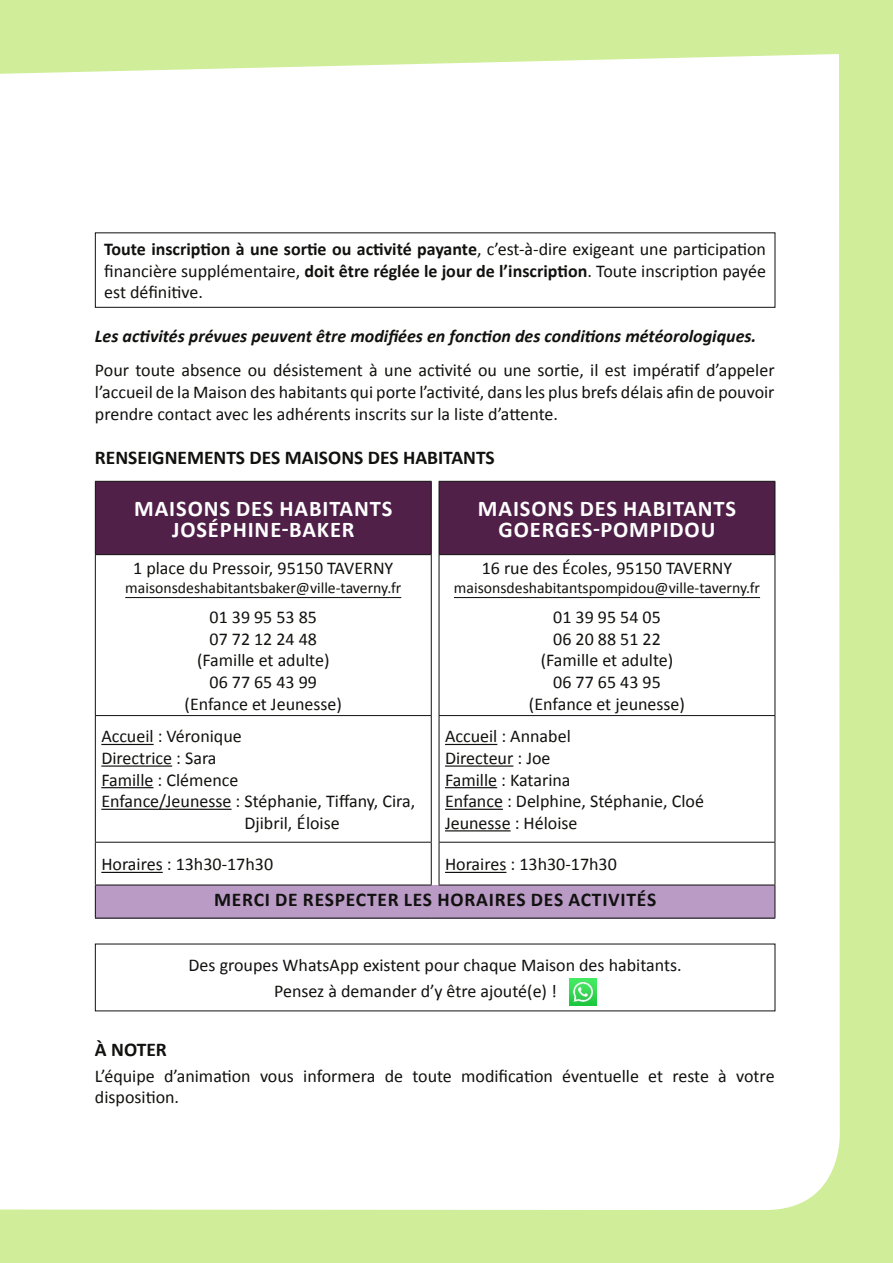
<style>
.page{position:relative;width:893px;height:1263px;background:#d0ed99}
.page>*{position:absolute;margin:0;border:0;box-sizing:border-box;transform-origin:0 0}
.t1{font:700 22.5px "Calibri";letter-spacing:.04em;color:#fff}
.t2{font:700 19.5px "Calibri";color:#11110f}
.t3{font:700 19.5px "Calibri";letter-spacing:.04em;color:#11110f}
.t4{font:18px/21.6px "Calibri";color:#11110f;text-align:justify}
.t5{font:italic 700 18px "Calibri";color:#11110f}
.t6{font:15.75px "Calibri";color:#11110f}
.s1{font-weight:700}
</style>
<div class="page">
<div style="left:0;top:54px;width:840px;height:1156px;background:#fff"></div>
<div style="left:95px;top:232px;width:680px;height:76px;border:1px solid #11110f"></div>
<div style="left:96px;top:481px;width:679px;height:74px;background:#502049"></div>
<div style="left:95px;top:885px;width:680px;height:33px;background:#b99bc5"></div>
<hr style="left:95px;top:481px;width:337px;height:1px;background:#11110f">
<hr style="left:95px;top:482px;width:1px;height:72px;background:#11110f">
<hr style="left:431px;top:482px;width:1px;height:72px;background:#11110f">
<hr style="left:439px;top:481px;width:336px;height:1px;background:#11110f">
<hr style="left:439px;top:482px;width:1px;height:72px;background:#11110f">
<hr style="left:775px;top:482px;width:1px;height:72px;background:#11110f">
<hr style="left:95px;top:554px;width:337px;height:1px;background:#11110f">
<hr style="left:95px;top:555px;width:1px;height:160px;background:#11110f">
<hr style="left:431px;top:555px;width:1px;height:160px;background:#11110f">
<hr style="left:439px;top:554px;width:336px;height:1px;background:#11110f">
<hr style="left:439px;top:555px;width:1px;height:160px;background:#11110f">
<hr style="left:775px;top:555px;width:1px;height:160px;background:#11110f">
<hr style="left:95px;top:715px;width:337px;height:1px;background:#11110f">
<hr style="left:95px;top:716px;width:1px;height:126px;background:#11110f">
<hr style="left:431px;top:716px;width:1px;height:126px;background:#11110f">
<hr style="left:439px;top:715px;width:336px;height:1px;background:#11110f">
<hr style="left:439px;top:716px;width:1px;height:126px;background:#11110f">
<hr style="left:775px;top:716px;width:1px;height:126px;background:#11110f">
<hr style="left:95px;top:842px;width:337px;height:1px;background:#11110f">
<hr style="left:95px;top:842px;width:1px;height:43px;background:#11110f">
<hr style="left:431px;top:842px;width:1px;height:43px;background:#11110f">
<hr style="left:439px;top:842px;width:336px;height:1px;background:#11110f">
<hr style="left:439px;top:842px;width:1px;height:43px;background:#11110f">
<hr style="left:775px;top:842px;width:1px;height:43px;background:#11110f">
<hr style="left:95px;top:885px;width:337px;height:1px;background:#11110f">
<hr style="left:95px;top:885px;width:1px;height:33px;background:#11110f">
<hr style="left:439px;top:885px;width:336px;height:1px;background:#11110f">
<hr style="left:775px;top:885px;width:1px;height:33px;background:#11110f">
<hr style="left:95px;top:918px;width:336px;height:1px;background:#11110f">
<hr style="left:439px;top:918px;width:336px;height:1px;background:#11110f">
<hr style="left:125px;top:597px;width:276px;height:1px;background:#11110f">
<hr style="left:454px;top:597px;width:306px;height:1px;background:#11110f">
<hr style="left:101px;top:744px;width:53px;height:1px;background:#11110f">
<hr style="left:101px;top:765px;width:71px;height:2px;background:#11110f">
<hr style="left:101px;top:787px;width:52px;height:1px;background:#11110f">
<hr style="left:101px;top:809px;width:130px;height:1px;background:#11110f">
<hr style="left:445px;top:744px;width:52px;height:1px;background:#11110f">
<hr style="left:445px;top:765px;width:68px;height:2px;background:#11110f">
<hr style="left:445px;top:787px;width:52px;height:1px;background:#11110f">
<hr style="left:445px;top:809px;width:58px;height:1px;background:#11110f">
<hr style="left:445px;top:830px;width:66px;height:1px;background:#11110f">
<hr style="left:101px;top:872px;width:62px;height:1px;background:#11110f">
<hr style="left:445px;top:872px;width:61px;height:1px;background:#11110f">
<img style="left:569px;top:979px;width:27px;height:27px">
<p class="t4" style="left:104px;top:238px;width:663px"><span class="s1">Toute inscription à une sortie ou activité payante</span>, c’est-à-dire exigeant une participation financière supplémentaire, <span class="s1">doit être réglée le jour de l’inscription</span>. Toute inscription payée est définitive.</p>
<p class="t5" style="left:95px;top:325px;width:663px">Les activités prévues peuvent être modifiées en fonction des conditions météorologiques.</p>
<p class="t4" style="left:95px;top:360px;width:681px">Pour toute absence ou désistement à une activité ou une sortie, il est impératif d’appeler l’accueil de la Maison des habitants qui porte l’activité, dans les plus brefs délais afin de pouvoir prendre contact avec les adhérents inscrits sur la liste d’attente.</p>
<p class="t2" style="left:95px;top:445px;width:401px">RENSEIGNEMENTS DES MAISONS DES HABITANTS</p>
<p class="t1" style="left:134px;top:494px;width:260px">MAISONS DES HABITANTS</p>
<p class="t1" style="left:172px;top:515px;width:184px">JOSÉPHINE-BAKER</p>
<p class="t1" style="left:478px;top:494px;width:260px">MAISONS DES HABITANTS</p>
<p class="t1" style="left:499px;top:515px;width:218px">GOERGES-POMPIDOU</p>
<p class="t4" style="left:133px;top:557px;width:262px">1 place du Pressoir, 95150 TAVERNY</p>
<p class="t6" style="left:125px;top:578px;width:278px">maisonsdeshabitantsbaker@ville-taverny.fr</p>
<p class="t4" style="left:210px;top:606px;width:109px">01 39 95 53 85</p>
<p class="t4" style="left:210px;top:628px;width:109px">07 72 12 24 48</p>
<p class="t4" style="left:197px;top:650px;width:134px">(Famille et adulte)</p>
<p class="t4" style="left:210px;top:671px;width:109px">06 77 65 43 99</p>
<p class="t4" style="left:185px;top:693px;width:159px">(Enfance et Jeunesse)</p>
<p class="t4" style="left:101px;top:726px;width:142px">Accueil : Véronique</p>
<p class="t4" style="left:101px;top:747px;width:117px">Directrice : Sara</p>
<p class="t4" style="left:101px;top:769px;width:139px">Famille : Clémence</p>
<p class="t4" style="left:244px;top:790px;width:172px;text-indent:-143px">Enfance/Jeunesse : Stéphanie, Tiffany, Cira,<br>Djibril, Éloise</p>
<p class="t4" style="left:482px;top:557px;width:252px">16 rue des Écoles, 95150 TAVERNY</p>
<p class="t6" style="left:454px;top:578px;width:308px">maisonsdeshabitantspompidou@ville-taverny.fr</p>
<p class="t4" style="left:553px;top:606px;width:109px">01 39 95 54 05</p>
<p class="t4" style="left:553px;top:628px;width:109px">06 20 88 51 22</p>
<p class="t4" style="left:541px;top:650px;width:134px">(Famille et adulte)</p>
<p class="t4" style="left:553px;top:671px;width:109px">06 77 65 43 95</p>
<p class="t4" style="left:529px;top:693px;width:158px">(Enfance et jeunesse)</p>
<p class="t4" style="left:445px;top:726px;width:127px">Accueil : Annabel</p>
<p class="t4" style="left:445px;top:747px;width:107px">Directeur : Joe</p>
<p class="t4" style="left:445px;top:769px;width:127px">Famille : Katarina</p>
<p class="t4" style="left:445px;top:790px;width:260px">Enfance : Delphine, Stéphanie, Cloé</p>
<p class="t4" style="left:445px;top:812px;width:134px">Jeunesse : Héloise</p>
<p class="t4" style="left:101px;top:854px;width:173px">Horaires : 13h30-17h30</p>
<p class="t4" style="left:445px;top:854px;width:173px">Horaires : 13h30-17h30</p>
<p class="t3" style="left:214px;top:887px;width:444px">MERCI DE RESPECTER LES HORAIRES DES ACTIVITÉS</p>
<p class="t4" style="left:189px;top:954px;width:495px">Des groupes WhatsApp existent pour chaque Maison des habitants.</p>
<p class="t4" style="left:274px;top:981px;width:284px">Pensez à demander d’y être ajouté(e) !</p>
<p class="t2" style="left:95px;top:1037px;width:73px">À NOTER</p>
<p class="t4" style="left:95px;top:1065px;width:681px">L’équipe d’animation vous informera de toute modification éventuelle et reste à votre disposition.</p>
</div>
